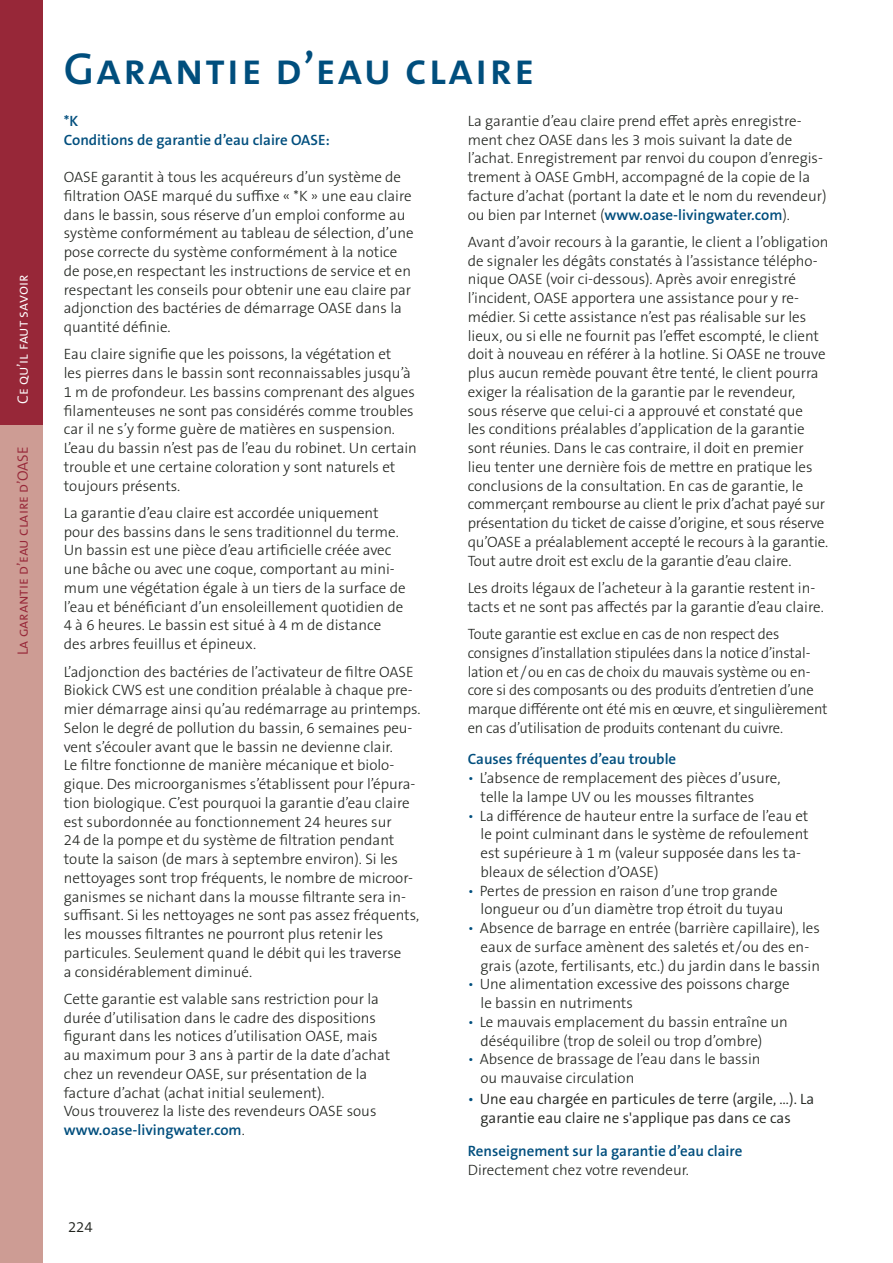
<style>
.page{position:relative;width:893px;height:1263px;background:#fff}
.page>*{position:absolute;margin:0;border:0;box-sizing:border-box;transform-origin:0 0}
.t1{font:45px "The Sans LP6 Se Bld";letter-spacing:.04em;color:#004e7d}
.t2{font:300 15px/18.8px "The Sans B Plus W3";color:#20231e}
.t3{font:600 15px/18.8px "The Sans B Plus W6";color:#004e7d}
.t4{font:300 15px/18.8px "The Sans B Plus W4";color:#20231e}
.t5{font:15px "The Sans LP4 Se Lig";color:#972738}
.t6{font:15px "The Sans LP4 Se Lig";letter-spacing:-.01em;color:#fff}
.s1{font-family:"The Sans B Plus W3";font-weight:300;color:#20231e}
.s2{color:#004e7d}
</style>
<div class="page">
<div style="left:0;top:0;width:43px;height:425px;background:#972738"></div>
<div style="left:0;top:425px;width:43px;height:838px;background:#cd9c94"></div>
<p class="t6" style="left:15px;top:404px;width:131px;rotate:-90deg">CE QU’IL FAUT SAVOIR</p>
<p class="t5" style="left:15px;top:655px;width:210px;rotate:-90deg">LA GARANTIE D’EAU CLAIRE D’OASE</p>
<h1 class="t1" style="left:64px;top:47px;width:472px">GARANTIE D’EAU CLAIRE</h1>
<p class="t3" style="left:64px;top:112px;width:268px">*K<br>Conditions de garantie d’eau claire OASE:</p>
<p class="t2" style="left:64px;top:168px;width:351px">OASE garantit à tous les acquéreurs d’un système de filtration OASE marqué du suffixe « *K » une eau claire dans le bassin, sous réserve d’un emploi conforme au système conformément au tableau de sélection, d’une pose correcte du système conformément à la notice de pose, en respectant les instructions de service et en respectant les conseils pour obtenir une eau claire par adjonction des bactéries de démarrage OASE dans la quantité définie.</p>
<p class="t2" style="left:64px;top:346px;width:355px">Eau claire signifie que les poissons, la végétation et<br>les pierres dans le bassin sont reconnaissables jusqu’à 1 m de profondeur. Les bassins comprenant des algues filamenteuses ne sont pas considérés comme troubles car il ne s’y forme guère de matières en suspension.<br>L’eau du bassin n’est pas de l’eau du robinet. Un certain trouble et une certaine coloration y sont naturels et toujours présents.</p>
<p class="t2" style="left:64px;top:504px;width:343px">La garantie d’eau claire est accordée uniquement pour des bassins dans le sens traditionnel du terme.<br>Un bassin est une pièce d’eau artificielle créée avec une bâche ou avec une coque, comportant au mini&shy;mum une végétation égale à un tiers de la surface de l’eau et bénéficiant d’un ensoleillement quotidien de 4 à 6 heures. Le bassin est situé à 4 m de distance des arbres feuillus et épineux.</p>
<p class="t2" style="left:64px;top:663px;width:358px">L’adjonction des bactéries de l’activateur de filtre OASE Biokick CWS est une condition préalable à chaque pre&shy;mier démarrage ainsi qu’au redémarrage au printemps.<br>Selon le degré de pollution du bassin, 6 semaines peu&shy;vent s’écouler avant que le bassin ne devienne clair.<br>Le filtre fonctionne de manière mécanique et biolo&shy;gique. Des microorganismes s’établissent pour l’épura&shy;tion biologique. C’est pourquoi la garantie d’eau claire est subordonnée au fonctionnement 24 heures sur<br>24 de la pompe et du système de filtration pendant toute la saison (de mars à septembre environ). Si les nettoyages sont trop fréquents, le nombre de microor&shy;ganismes se nichant dans la mousse filtrante sera in&shy;suffisant. Si les nettoyages ne sont pas assez fréquents, les mousses filtrantes ne pourront plus retenir les particules. Seulement quand le débit qui les traverse<br>a considérablement diminué.</p>
<p class="t2" style="left:64px;top:990px;width:328px">Cette garantie est valable sans restriction pour la durée d’utilisation dans le cadre des dispositions figurant dans les notices d’utilisation OASE, mais au maximum pour 3 ans à partir de la date d’achat chez un revendeur OASE, sur présentation de la facture d’achat (achat initial seulement).<br>Vous trouverez la liste des revendeurs OASE sous</p>
<p class="t3" style="left:64px;top:1121px;width:183px">www.oase-livingwater.com<span class="s1">.</span></p>
<p class="t2" style="left:468px;top:112px;width:360px">La garantie d’eau claire prend effet après enregistre&shy;ment chez OASE dans les 3 mois suivant la date de l’achat. Enregistrement par renvoi du coupon d’enregis&shy;trement à OASE GmbH, accompagné de la copie de la facture d’achat (portant la date et le nom du revendeur)</p>
<p class="t3" style="left:468px;top:206px;width:324px"><span class="s1">ou bien par Internet (</span>www.oase-livingwater.com<span class="s1">).</span></p>
<p class="t2" style="left:468px;top:233px;width:362px">Avant d’avoir recours à la garantie, le client a l’obligation de signaler les dégâts constatés à l’assistance télépho&shy;nique OASE (voir ci-dessous). Après avoir enregistré l’incident, OASE apportera une assistance pour y re&shy;médier. Si cette assistance n’est pas réalisable sur les lieux, ou si elle ne fournit pas l’effet escompté, le client doit à nouveau en référer à la hotline. Si OASE ne trouve plus aucun remède pouvant être tenté, le client pourra exiger la réalisation de la garantie par le revendeur, sous réserve que celui-ci a approuvé et constaté que<br>les conditions préalables d’application de la garantie sont réunies. Dans le cas contraire, il doit en premier lieu tenter une dernière fois de mettre en pratique les conclusions de la consultation. En cas de garantie, le commerçant rembourse au client le prix d’achat payé sur présentation du ticket de caisse d’origine, et sous réserve qu’OASE a préalablement accepté le recours à la garantie.<br>Tout autre droit est exclu de la garantie d’eau claire.</p>
<p class="t2" style="left:468px;top:579px;width:358px">Les droits légaux de l’acheteur à la garantie restent in&shy;tacts et ne sont pas affectés par la garantie d’eau claire.</p>
<p class="t2" style="left:468px;top:625px;width:361px">Toute garantie est exclue en cas de non respect des consignes d’installation stipulées dans la notice d’instal&shy;lation et / ou en cas de choix du mauvais système ou en&shy;core si des composants ou des produits d’entretien d’une marque différente ont été mis en œuvre, et singulièrement en cas d’utilisation de produits contenant du cuivre.</p>
<p class="t3" style="left:468px;top:750px;width:210px">Causes fréquentes d’eau trouble</p>
<p class="t2" style="left:480px;top:769px;width:302px;text-indent:-13px"><span class="s2">•</span> L’absence de remplacement des pièces d’usure, telle la lampe UV ou les mousses filtrantes</p>
<p class="t2" style="left:480px;top:807px;width:330px;text-indent:-13px"><span class="s2">•</span> La différence de hauteur entre la surface de l’eau et le point culminant dans le système de refoulement est supérieure à 1 m (valeur supposée dans les ta&shy;bleaux de sélection d’OASE)</p>
<p class="t2" style="left:480px;top:882px;width:305px;text-indent:-13px"><span class="s2">•</span> Pertes de pression en raison d’une trop grande longueur ou d’un diamètre trop étroit du tuyau</p>
<p class="t2" style="left:480px;top:919px;width:341px;text-indent:-13px"><span class="s2">•</span> Absence de barrage en entrée (barrière capillaire), les eaux de surface amènent des saletés et / ou des en&shy;grais (azote, fertilisants, etc.) du jardin dans le bassin</p>
<p class="t2" style="left:480px;top:975px;width:311px;text-indent:-13px"><span class="s2">•</span> Une alimentation excessive des poissons charge le bassin en nutriments</p>
<p class="t2" style="left:480px;top:1013px;width:309px;text-indent:-13px"><span class="s2">•</span> Le mauvais emplacement du bassin entraîne un déséquilibre (trop de soleil ou trop d’ombre)</p>
<p class="t2" style="left:480px;top:1050px;width:282px;text-indent:-13px"><span class="s2">•</span> Absence de brassage de l’eau dans le bassin ou mauvaise circulation</p>
<p class="t4" style="left:480px;top:1090px;width:335px;text-indent:-13px"><span class="s2">•</span> Une eau chargée en particules de terre (argile, …). La garantie eau claire ne s'applique pas dans ce cas</p>
<p class="t3" style="left:468px;top:1142px;width:276px">Renseignement sur la garantie d’eau claire</p>
<p class="t2" style="left:468px;top:1161px;width:223px">Directement chez votre revendeur.</p>
<p class="t4" style="left:68px;top:1218px;width:26px">224</p>
</div>
